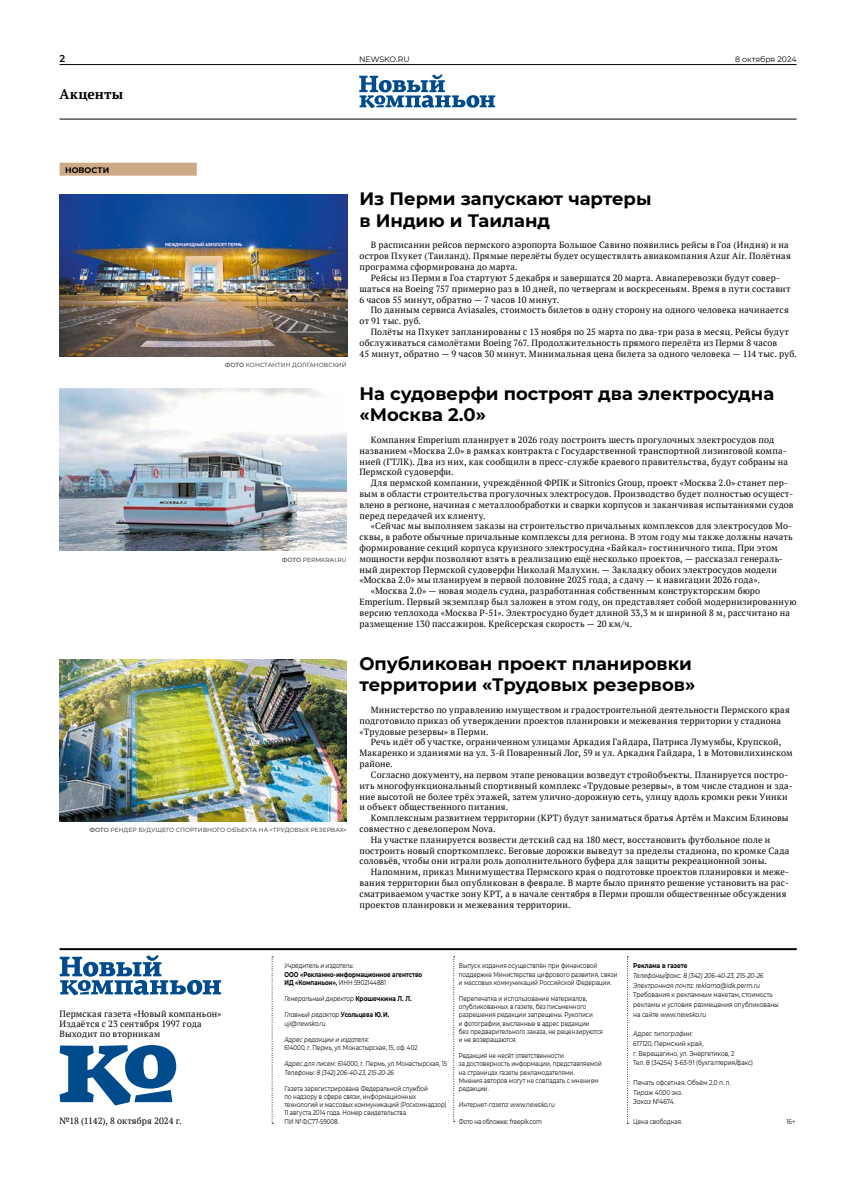
<style>
.page{position:relative;width:842px;height:1191px;background:#fff}
.page>*{position:absolute;margin:0;border:0;box-sizing:border-box;transform-origin:0 0}
.t1{font:700 18px/21.6px "Montserrat";color:#000}
.t2{font:700 13.8px "PT Serif";letter-spacing:.015em;color:#000}
.t3{font:600 9.9px "Montserrat";color:#000}
.t4{font:9px/10.8px "PT Serif";letter-spacing:.025em;color:#000}
.t5{font:9px "PT Serif";letter-spacing:.005em;color:#000}
.t6{font:700 8px "Montserrat";letter-spacing:.01em;color:#000}
.t7{font:7.9px "Montserrat";letter-spacing:-.005em;color:#000}
.t8{font:7px/8.2px "Montserrat";color:#000;scale:.8 1}
.t9{font:italic 7px/8.2px "Montserrat";color:#000;scale:.8 1}
.t10{font:7px/9.7px "Montserrat";color:#000;scale:.83 1}
.t11{font:italic 7px/9.7px "Montserrat";color:#000;scale:.83 1}
.t12{font:700 7px/8.2px "Montserrat";color:#000;scale:.8 1}
.t13{font:7px "Montserrat";letter-spacing:-.02em;color:#000;scale:.8 1}
.t14{font:700 7px "Montserrat";color:#000;scale:.83 1}
.t15{font:500 6px "Montserrat";color:#575756}
.s1{font-weight:600}
.s2{font-weight:400}
.s3{font-weight:700;font-style:normal}
.s4{font-style:normal}
.s5{font-style:italic}
</style>
<div class="page">
<hr style="left:60px;top:119px;width:737px;height:1px;background:#000">
<hr style="left:60px;top:64px;width:737px;height:1px;background:#000">
<svg style="left:359px;top:74px;width:136px;height:34px"></svg>
<svg style="left:627px;top:956px;width:1px;height:167px"></svg>
<svg style="left:453px;top:956px;width:2px;height:165px"></svg>
<svg style="left:272px;top:956px;width:1px;height:167px"></svg>
<svg style="left:60px;top:1045px;width:116px;height:60px"></svg>
<svg style="left:60px;top:955px;width:161px;height:40px"></svg>
<hr style="left:60px;top:948px;width:737px;height:2px;background:#000">
<div style="left:60px;top:163px;width:137px;height:13px;background:#ceab87"></div>
<img style="left:60px;top:194px;width:288px;height:162px">
<img style="left:60px;top:389px;width:287px;height:161px">
<img style="left:60px;top:659px;width:287px;height:162px">
<p class="t3" style="left:60px;top:51px;width:7px">2</p>
<p class="t7" style="left:359px;top:53px;width:52px">NEWSKO.RU</p>
<p class="t7" style="left:735px;top:53px;width:63px">8 октября 2024</p>
<h2 class="t2" style="left:60px;top:85px;width:65px">Акценты</h2>
<p class="t6" style="left:65px;top:164px;width:46px">НОВОСТИ</p>
<p class="t15" style="left:225px;top:361px;width:123px"><span class="s1">ФОТО</span> КОНСТАНТИН ДОЛГАНОВСКИЙ</p>
<p class="t15" style="left:282px;top:555px;width:66px"><span class="s1">ФОТО</span> PERMKRAI.RU</p>
<p class="t15" style="left:90px;top:825px;width:259px"><span class="s1">ФОТО</span> РЕНДЕР БУДУЩЕГО СПОРТИВНОГО ОБЪЕКТА НА «ТРУДОВЫХ РЕЗЕРВАХ»</p>
<h1 class="t1" style="left:359px;top:187px;width:294px">Из Перми запускают чартеры в Индию и Таиланд</h1>
<p class="t4" style="left:359px;top:240px;width:433px;text-indent:11px">В расписании рейсов пермского аэропорта Большое Савино появились рейсы в Гоа (Индия) и на остров Пхукет (Таиланд). Прямые перелёты будет осуществлять авиакомпания Azur Air. Полётная программа сформирована до марта.</p>
<p class="t4" style="left:359px;top:272px;width:432px;text-indent:11px">Рейсы из Перми в Гоа стартуют 5 декабря и завершатся 20 марта. Авиаперевозки будут совер&shy;шаться на Boeing 757 примерно раз в 10 дней, по четвергам и воскресеньям. Время в пути составит<br>6 часов 55 минут, обратно — 7 часов 10 минут.</p>
<p class="t4" style="left:359px;top:305px;width:431px;text-indent:11px">По данным сервиса Aviasales, стоимость билетов в одну сторону на одного человека начинается от 91 тыс. руб.</p>
<p class="t4" style="left:359px;top:326px;width:439px;text-indent:11px">Полёты на Пхукет запланированы с 13 ноября по 25 марта по два-три раза в месяц. Рейсы будут обслуживаться самолётами Boeing 767. Продолжительность прямого перелёта из Перми 8 часов<br>45 минут, обратно — 9 часов 30 минут. Минимальная цена билета за одного человека — 114 тыс. руб.</p>
<h1 class="t1" style="left:359px;top:382px;width:416px">На судоверфи построят два электросудна «Москва 2.0»</h1>
<p class="t4" style="left:359px;top:434px;width:430px;text-indent:11px">Компания Emperium планирует в 2026 году построить шесть прогулочных электросудов под названием «Москва 2.0» в рамках контракта с Государственной транспортной лизинговой компа&shy;нией (ГТЛК). Два из них, как сообщили в пресс-службе краевого правительства, будут собраны на Пермской судоверфи.</p>
<p class="t4" style="left:359px;top:477px;width:436px;text-indent:11px">Для пермской компании, учреждённой ФРПК и Sitronics Group, проект «Москва 2.0» станет пер&shy;вым в области строительства прогулочных электросудов. Производство будет полностью осущест&shy;влено в регионе, начиная с металлообработки и сварки корпусов и заканчивая испытаниями судов перед передачей их клиенту.</p>
<p class="t4" style="left:371px;top:521px;width:423px">«Сейчас мы выполняем заказы на строительство причальных комплексов для электросудов Мо-</p>
<p class="t4" style="left:359px;top:531px;width:435px">сквы, в работе обычные причальные комплексы для региона. В этом году мы также должны начать</p>
<p class="t4" style="left:359px;top:542px;width:420px">формирование секций корпуса круизного электросудна «Байкал» гостиничного типа. При этом</p>
<p class="t4" style="left:359px;top:553px;width:425px">мощности верфи позволяют взять в реализацию ещё несколько проектов, — рассказал генераль-</p>
<p class="t4" style="left:359px;top:564px;width:419px">ный директор Пермской судоверфи Николай Малухин. — Закладку обоих электросудов модели</p>
<p class="t4" style="left:359px;top:575px;width:402px">«Москва 2.0» мы планируем в первой половине 2025 года, а сдачу — к навигации 2026 года».</p>
<p class="t4" style="left:371px;top:585px;width:391px">«Москва 2.0» — новая модель судна, разработанная собственным конструкторским бюро</p>
<p class="t4" style="left:359px;top:596px;width:438px">Emperium. Первый экземпляр был заложен в этом году, он представляет собой модернизированную</p>
<p class="t4" style="left:359px;top:607px;width:432px">версию теплохода «Москва Р-51». Электросудно будет длиной 33,3 м и шириной 8 м, рассчитано на</p>
<p class="t4" style="left:359px;top:618px;width:274px">размещение 130 пассажиров. Крейсерская скорость — 20 км/ч.</p>
<h1 class="t1" style="left:359px;top:652px;width:337px">Опубликован проект планировки территории «Трудовых резервов»</h1>
<p class="t4" style="left:359px;top:704px;width:432px;text-indent:11px">Министерство по управлению имуществом и градостроительной деятельности Пермского края подготовило приказ об утверждении проектов планировки и межевания территории у стадиона «Трудовые резервы» в Перми.</p>
<p class="t4" style="left:359px;top:737px;width:435px;text-indent:11px">Речь идёт об участке, ограниченном улицами Аркадия Гайдара, Патриса Лумумбы, Крупской,<br>Макаренко и зданиями на ул. 3-й Поваренный Лог, 59 и ул. Аркадия Гайдара, 1 в Мотовилихинском районе.</p>
<p class="t4" style="left:359px;top:769px;width:435px;text-indent:11px">Согласно документу, на первом этапе реновации возведут стройобъекты. Планируется постро&shy;ить многофункциональный спортивный комплекс «Трудовые резервы», в том числе стадион и зда&shy;ние высотой не более трёх этажей, затем улично-дорожную сеть, улицу вдоль кромки реки Уинки и объект общественного питания.</p>
<p class="t4" style="left:371px;top:812px;width:419px">Комплексным развитием территории (КРТ) будут заниматься братья Артём и Максим Блиновы</p>
<p class="t5" style="left:359px;top:823px;width:138px">совместно с девелопером Nova.</p>
<p class="t4" style="left:371px;top:834px;width:401px">На участке планируется возвести детский сад на 180 мест, восстановить футбольное поле и</p>
<p class="t4" style="left:359px;top:845px;width:431px">построить новый спорткомплекс. Беговые дорожки выведут за пределы стадиона, по кромке Сада</p>
<p class="t4" style="left:359px;top:855px;width:409px">соловьёв, чтобы они играли роль дополнительного буфера для защиты рекреационной зоны.</p>
<p class="t4" style="left:371px;top:866px;width:419px">Напомним, приказ Минимущества Пермского края о подготовке проектов планировки и меже-</p>
<p class="t4" style="left:359px;top:877px;width:431px">вания территории был опубликован в феврале. В марте было принято решение установить на рас-</p>
<p class="t4" style="left:359px;top:888px;width:428px">сматриваемом участке зону КРТ, а в начале сентября в Перми прошли общественные обсуждения</p>
<p class="t4" style="left:359px;top:899px;width:213px">проектов планировки и межевания территории.</p>
<p class="t4" style="left:60px;top:1008px;width:163px;line-height:10px">Перм-ская газета «Но-вый ком-пань-он»<br>Издаётся с 23 сентября 1997 года<br>Вы-хо-дит по втор-ни-кам</p>
<p class="t4" style="left:60px;top:1115px;width:124px">№18 (1142), 8 октября 2024 г.</p>
<p class="t9" style="left:284px;top:961px;width:88px">Уч-ре-ди-тель и из-да-тель:</p>
<p class="t12" style="left:284px;top:969px;width:174px">ООО «Рекламно-информационное агентство<br>ИД «Компаньон», <span class="s2">ИНН 5902144881</span></p>
<p class="t9" style="left:284px;top:994px;width:160px">Генеральный ди-ре-к-тор <span class="s3">Крошечкина Л. Л.</span></p>
<p class="t9" style="left:284px;top:1010px;width:132px">Глав-ный редактор <span class="s3">Усольцева Ю. И. </span>uji@newsko.ru</p>
<p class="t9" style="left:284px;top:1035px;width:107px">Ад-рес ре-дак-ции и из-да-те-ля:</p>
<p class="t8" style="left:284px;top:1043px;width:168px">614000, г. Пермь, ул. Монастырская, 15, оф. 402</p>
<p class="t9" style="left:284px;top:1059px;width:205px">Ад-рес для пи-сем: <span class="s4">614000, г. Пермь, ул. Монастырская, 15<br></span>Те-ле-фоны: 8 (342) 206-40-23, 215-20-26</p>
<p class="t8" style="left:284px;top:1084px;width:204px">Газета зарегистрирована Федеральной службой<br>по надзору в сфере связи, информационных технологий и массовых коммуникаций (Роскомнадзор)<br>11 августа 2014 года. Номер свидетельства<br>ПИ № ФС77-59008.</p>
<p class="t8" style="left:459px;top:961px;width:200px">Выпуск издания осуществлён при финансовой поддержке Министерства цифрового развития, связи и массовых коммуникаций Российской Федерации.</p>
<p class="t8" style="left:459px;top:994px;width:182px">Перепечатка и использование материалов, опубликованных в газете, без письменного разрешения редакции запрещены. Рукописи<br>и фотографии, высланные в адрес редакции<br>без предварительного заказа, не рецензируются и не возвращаются.</p>
<p class="t8" style="left:459px;top:1051px;width:180px">Редакция не несёт ответственности<br>за достоверность информации, представляемой на страницах газеты рекламодателями.<br>Мнения авторов могут не совпадать с мнением редакции.</p>
<p class="t9" style="left:459px;top:1100px;width:121px">Интернет-газета: www.newsko.ru</p>
<p class="t13" style="left:459px;top:1116px;width:106px">Фото на обложке: freepik.com</p>
<p class="t14" style="left:633px;top:960px;width:67px">Реклама в газете</p>
<p class="t11" style="left:633px;top:970px;width:158px">Телефоны/факс: 8 (342) 206-40-23, 215-20-26<br>Электронная почта: reklama@idk.perm.ru</p>
<p class="t10" style="left:633px;top:989px;width:177px">Требования к рекламным макетам, стоимость рекламы и условия размещения опубликованы на сайте <span class="s5">www.newsko.ru</span></p>
<p class="t11" style="left:633px;top:1028px;width:73px">Адрес типографии:</p>
<p class="t10" style="left:633px;top:1038px;width:146px">617120, Пермский край,<br>г. Верещагино, ул. Энергетиков, 2<br>Тел. 8 (34254) 3-63-91 (бухгалтерия/факс)</p>
<p class="t10" style="left:633px;top:1077px;width:119px">Печать офсетная. Объём 2,0 п. л.<br><span class="s5">Ти-раж</span> 4000 экз.<br><span class="s5">Заказ</span> №4674.</p>
<p class="t8" style="left:633px;top:1116px;width:63px">Цена свободная.</p>
<p class="t8" style="left:786px;top:1116px;width:12px">16+</p>
</div>
